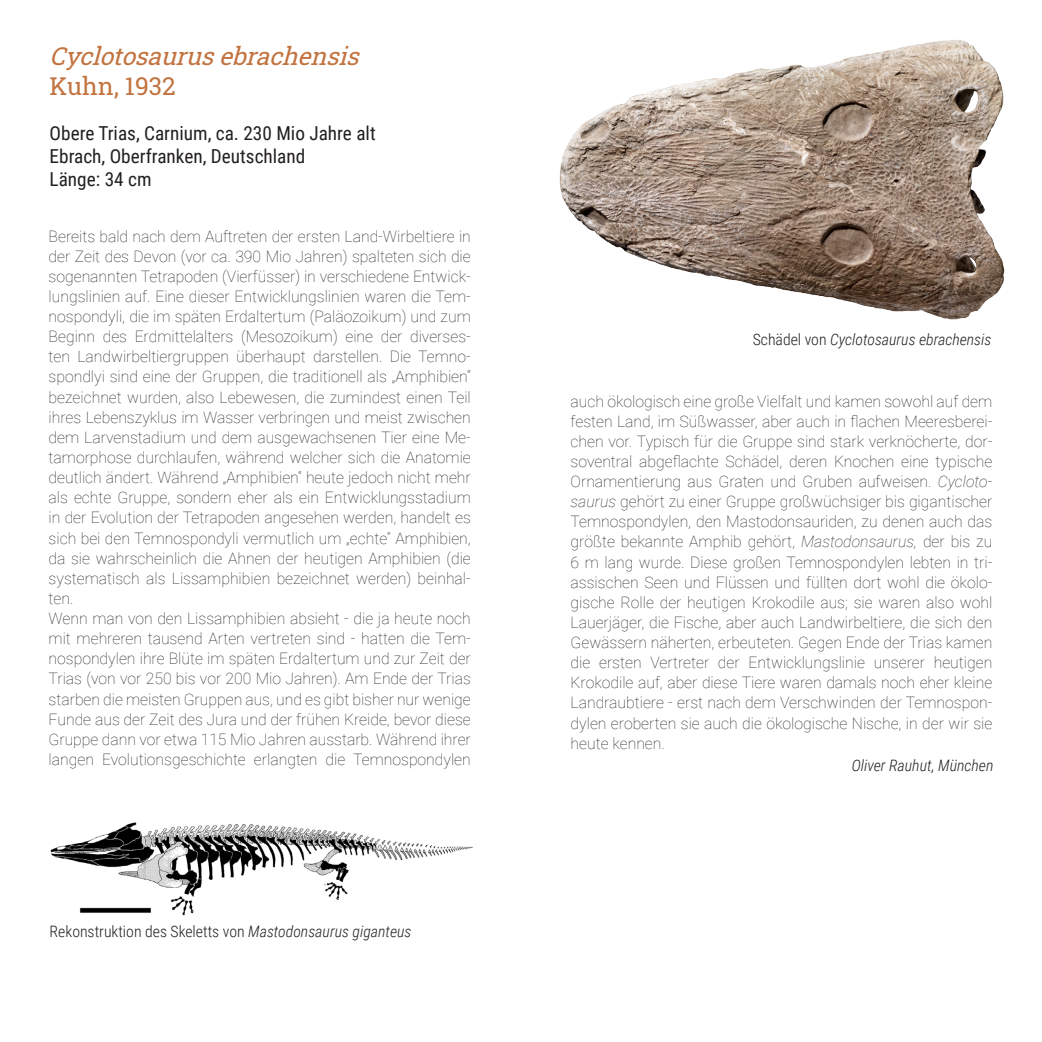
<style>
.page{position:relative;width:1042px;height:1042px;background:#fff}
.page>*{position:absolute;margin:0;border:0;box-sizing:border-box;transform-origin:0 0}
.Über2_seite2{font:italic 24.5px "Roboto Slab";color:#c2733f}
.Über2_seite2-2{font:24.5px "Roboto Slab";color:#c2733f}
.Ort_etc{font:19.25px "Roboto Condensed";color:#231f20}
.Über2_seite2-3{font:19.25px "Roboto Condensed";color:#231f20}
.fließ{font:100 15.75px/20.1px "Roboto";color:#231f20;text-align:justify}
.Abb_und_Autor{font:italic 300 15.75px "Roboto Condensed";color:#231f20}
.Abb_und_Autor-2{font:300 15.75px "Roboto Condensed";color:#231f20}
.s1{font-style:italic}
.s2{font-style:normal}
</style>
<div class="page">
<img style="left:50px;top:822px;width:423px;height:94px">
<img style="left:559px;top:40px;width:446px;height:280px">
<p class="Über2_seite2" style="left:50px;top:40px;width:319px">Cyclotosaurusebrachensis</p>
<p class="Über2_seite2-2" style="left:50px;top:69px;width:127px">Kuhn, 1932</p>
<p class="Über2_seite2-3" style="left:50px;top:120px;width:327px">Obere Trias, Carnium, ca. 230 Mio Jahre alt</p>
<p class="Ort_etc" style="left:50px;top:143px;width:257px">Ebrach, Oberfranken, Deutschland</p>
<p class="Ort_etc" style="left:50px;top:165px;width:103px">Länge: 34 cm</p>
<p class="fließ" style="left:49px;top:225px;width:424px">Bereits bald nach dem Auftreten der ersten Land-Wirbeltiere in der Zeit des Devon (vor ca. 390 Mio Jahren) spalteten sich die sogenannten Tetrapoden (Vierfüsser) in verschiedene Entwick&shy;lungslinien auf. Eine dieser Entwicklungslinien waren die Tem&shy;nospondyli, die im späten Erdaltertum (Paläozoikum) und zum Beginn des Erdmittelalters (Mesozoikum) eine der diverses&shy;ten Landwirbeltiergruppen überhaupt darstellen. Die Temno&shy;spondlyi sind eine der Gruppen, die traditionell als „Amphibien“ bezeichnet wurden, also Lebewesen, die zumindest einen Teil ihres Lebenszyklus im Wasser verbringen und meist zwischen dem Larvenstadium und dem ausgewachsenen Tier eine Me&shy;tamorphose durchlaufen, während welcher sich die Anatomie deutlich ändert. Während „Amphibien“ heute jedoch nicht mehr als echte Gruppe, sondern eher als ein Entwicklungsstadium in der Evolution der Tetrapoden angesehen werden, handelt es sich bei den Temnospondyli vermutlich um „echte“ Amphibien, da sie wahrscheinlich die Ahnen der heutigen Amphibien (die systematisch als Lissamphibien bezeichnet werden) beinhal&shy;ten.</p>
<p class="fließ" style="left:49px;top:608px;width:424px">Wenn man von den Lissamphibien absieht - die ja heute noch mit mehreren tausend Arten vertreten sind - hatten die Tem&shy;nospondylen ihre Blüte im späten Erdaltertum und zur Zeit der Trias (von vor 250 bis vor 200 Mio Jahren). Am Ende der Trias starben die meisten Gruppen aus, und es gibt bisher nur wenige Funde aus der Zeit des Jura und der frühen Kreide, bevor diese Gruppe dann vor etwa 115 Mio Jahren ausstarb. Während ihrer langen Evolutionsgeschichte erlangten die Temnospondylen</p>
<p class="Abb_und_Autor-2" style="left:50px;top:920px;width:363px">Rekonstruktion des Skeletts von <span class="s1">Mastodonsaurus giganteus</span></p>
<p class="Abb_und_Autor" style="left:753px;top:328px;width:240px"><span class="s2">Schädel von</span> Cyclotosaurus ebrachensis</p>
<p class="fließ" style="left:570px;top:390px;width:423px">auch ökologisch eine große Vielfalt und kamen sowohl auf dem festen Land, im Süßwasser, aber auch in flachen Meeresberei&shy;chen vor. Typisch für die Gruppe sind stark verknöcherte, dor&shy;soventral abgeflachte Schädel, deren Knochen eine typische Ornamentierung aus Graten und Gruben aufweisen. <span class="s1">Cycloto&shy;saurus</span> gehört zu einer Gruppe großwüchsiger bis gigantischer Temnospondylen, den Mastodonsauriden, zu denen auch das größte bekannte Amphib gehört, <span class="s1">Mastodonsaurus,</span> der bis zu 6 m lang wurde. Diese großen Temnospondylen lebten in tri&shy;assischen Seen und Flüssen und füllten dort wohl die ökolo&shy;gische Rolle der heutigen Krokodile aus; sie waren also wohl Lauerjäger, die Fische, aber auch Landwirbeltiere, die sich den Gewässern näherten, erbeuteten. Gegen Ende der Trias kamen die ersten Vertreter der Entwicklungslinie unserer heutigen Krokodile auf, aber diese Tiere waren damals noch eher kleine Landraubtiere - erst nach dem Verschwinden der Temnospon&shy;dylen eroberten sie auch die ökologische Nische, in der wir sie heute kennen.</p>
<p class="Abb_und_Autor" style="left:851px;top:754px;width:143px">Oliver Rauhut, München</p>
</div>
